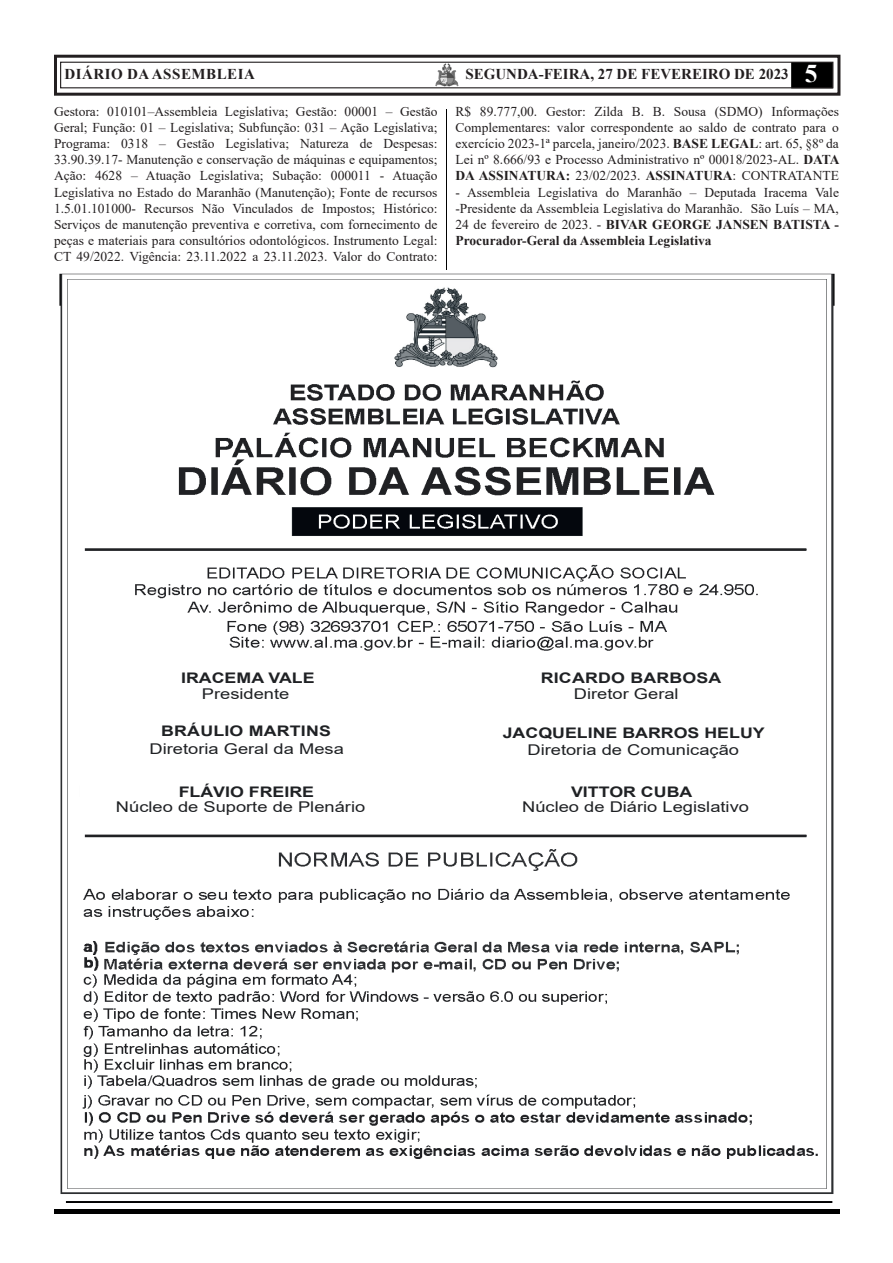
<style>
.page{position:relative;width:893px;height:1263px;background:#fff}
.page>*{position:absolute;margin:0;border:0;box-sizing:border-box;transform-origin:0 0}
.t1{font:700 15px "Times New Roman";color:#231f20}
.t2{font:700 15px "Times New Roman";letter-spacing:.035em;color:#231f20}
.t3{font:14.85px "Arial";color:#1f2124;scale:1.23 1}
.t4{font:700 14.55px "Arial";color:#1f2124;scale:1.22 1}
.t5{font:13.5px/16.2px "Times New Roman";color:#231f20;text-align:justify}
.s1{font-size:25.5px;color:#fff}
.s2{font-weight:700}
</style>
<div class="page">
<div style="left:54px;top:55px;width:786px;height:41px;border:3px solid #231f20"></div>
<div style="left:791px;top:62px;width:42px;height:26px;background:#000;border:2px solid #000"></div>
<div style="left:60px;top:62px;width:773px;height:26px;border:1px solid #231f20"></div>
<hr style="left:446px;top:109px;width:1px;height:1090px;background:#000">
<div style="left:54px;top:1209px;width:785px;height:5px;background:#000"></div>
<img style="left:427px;top:56px;width:40px;height:40px">
<img style="left:59px;top:271px;width:776px;height:931px">
<div style="left:470px;top:774px;width:349px;height:54px;background:#fff"></div>
<div style="left:80px;top:660px;width:349px;height:167px;background:#fff"></div>
<div style="left:80px;top:655px;width:732px;height:167px;background:#fff"></div>
<p class="t2" style="left:64px;top:64px;width:192px">DIÁRIO DA ASSEMBLEIA</p>
<p class="t1" style="left:465px;top:64px;width:354px">SEGUNDA-FEIRA, 27 DE FEVEREIRO DE 2023 <span class="s1">5</span></p>
<p class="t5" style="left:54px;top:103px;width:385px">Gestora: 010101–Assembleia Legislativa; Gestão: 00001 – Gestão Geral; Função: 01 – Legislativa; Subfunção: 031 – Ação Legislativa; Programa: 0318 – Gestão Legislativa; Natureza de Despesas:<br>33.90.39.17- Manutenção e conservação de máquinas e equipamentos; Ação: 4628 – Atuação Legislativa; Subação: 000011 - Atuação Legislativa no Estado do Maranhão (Manutenção); Fonte de recursos 1.5.01.101000- Recursos Não Vinculados de Impostos; Histórico:<br>Serviços de manutenção preventiva e corretiva, com fornecimento de peças e materiais para consultórios odontológicos. Instrumento Legal:<br>CT 49/2022. Vigência: 23.11.2022 a 23.11.2023. Valor do Contrato:</p>
<p class="t5" style="left:455px;top:103px;width:386px">R$ 89.777,00. Gestor: Zilda B. B. Sousa (SDMO) Informações Complementares: valor correspondente ao saldo de contrato para o exercício 2023-1ª parcela, janeiro/2023. <span class="s2">BASE LEGAL</span>: art. 65, §8º da Lei nº 8.666/93 e Processo Administrativo nº 00018/2023-AL. <span class="s2">DATA DA ASSINATURA:</span> 23/02/2023. <span class="s2">ASSINATURA</span>: CONTRATANTE</p>
<p class="t5" style="left:455px;top:184px;width:385px">- Assembleia Legislativa do Maranhão – Deputada Iracema Vale -Presidente da Assembleia Legislativa do Maranhão. São Luís – MA, 24 de fevereiro de 2023. - <span class="s2">BIVAR GEORGE JANSEN BATISTA - Procurador-Geral da Assembleia Legislativa</span></p>
<p class="t4" style="left:181px;top:667px;width:111px">IRACEMA VALE</p>
<p class="t3" style="left:202px;top:684px;width:73px">Presidente</p>
<p class="t4" style="left:541px;top:667px;width:150px">RICARDO BARBOSA</p>
<p class="t3" style="left:574px;top:684px;width:87px">Diretor Geral</p>
<p class="t4" style="left:161px;top:721px;width:141px">BRÁULIO MARTINS</p>
<p class="t3" style="left:150px;top:739px;width:159px">Diretoria Geral da Mesa</p>
<p class="t4" style="left:503px;top:723px;width:216px">JACQUELINE BARROS HELUY</p>
<p class="t3" style="left:527px;top:739px;width:174px">Diretoria de Comunicação</p>
<p class="t4" style="left:179px;top:781px;width:113px">FLÁVIO FREIRE</p>
<p class="t3" style="left:116px;top:797px;width:204px">Núcleo de Suporte de Plenário</p>
<p class="t4" style="left:571px;top:781px;width:101px">VITTOR CUBA</p>
<p class="t3" style="left:522px;top:797px;width:186px">Núcleo de Diário Legislativo</p>
</div>
